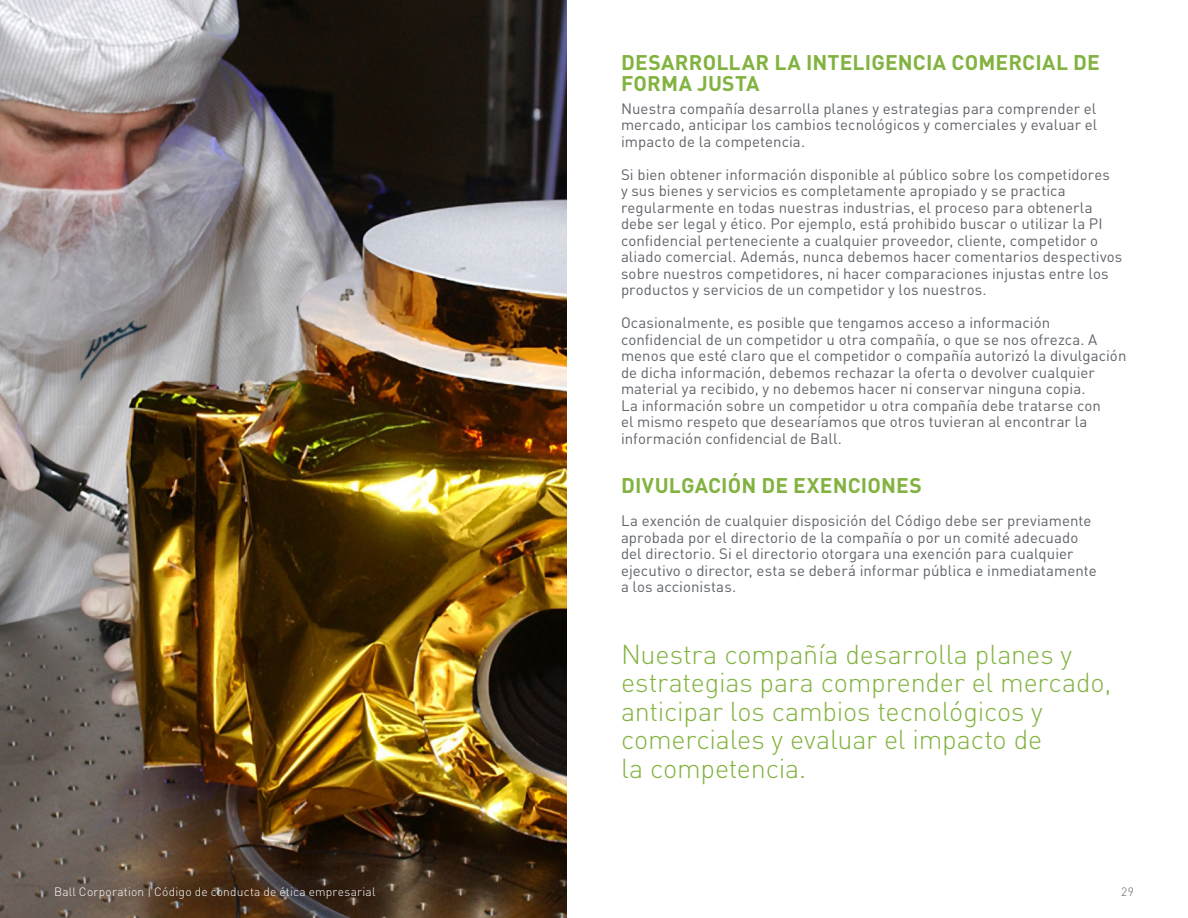
<style>
.page{position:relative;width:1188px;height:918px;background:#fff}
.page>*{position:absolute;margin:0;border:0;box-sizing:border-box;transform-origin:0 0}
.Pull_Quotes{font:300 27px/28.5px "DIN Pro";letter-spacing:-.01em;color:#82b340}
.Header_2{font:700 21px/21px "DIN Pro";letter-spacing:.005em;color:#82b340}
.Body_Copy{font:15px/16.5px "DIN Pro";letter-spacing:.005em;color:#5f6369}
.t1{font:300 12px "DIN Pro";letter-spacing:.015em;color:#fff}
.t2{font:300 12px "DIN Pro";color:#5f6369}
</style>
<div class="page">
<img style="left:0;top:0;width:567px;height:918px">
<p class="Header_2" style="left:621px;top:51px;width:480px">DESARROLLAR LA INTELIGENCIA COMERCIAL DE<br>FORMA JUSTA</p>
<p class="Body_Copy" style="left:621px;top:99px;width:478px;text-align:justify">Nuestra compañía desarrolla planes y estrategias para comprender el mercado, anticipar los cambios tecnológicos y comerciales y evaluar el impacto de la competencia.</p>
<p class="Body_Copy" style="left:621px;top:165px;width:503px">Si bien obtener información disponible al público sobre los competidores<br>y sus bienes y servicios es completamente apropiado y se practica regularmente en todas nuestras industrias, el proceso para obtenerla debe ser legal y ético. Por ejemplo, está prohibido buscar o utilizar la PI confidencial perteneciente a cualquier proveedor, cliente, competidor o aliado comercial. Además, nunca debemos hacer comentarios despectivos sobre nuestros competidores, ni hacer comparaciones injustas entre los productos y servicios de un competidor y los nuestros.</p>
<p class="Body_Copy" style="left:621px;top:314px;width:507px">Ocasionalmente, es posible que tengamos acceso a información confidencial de un competidor u otra compañía, o que se nos ofrezca. A menos que esté claro que el competidor o compañía autorizó la divulgación de dicha información, debemos rechazar la oferta o devolver cualquier material ya recibido, y no debemos hacer ni conservar ninguna copia.<br>La información sobre un competidor u otra compañía debe tratarse con<br>el mismo respeto que desearíamos que otros tuvieran al encontrar la información confidencial de Ball.</p>
<p class="Header_2" style="left:621px;top:474px;width:302px">DIVULGACIÓN DE EXENCIONES</p>
<p class="Body_Copy" style="left:621px;top:512px;width:477px">La exención de cualquier disposición del Código debe ser previamente aprobada por el directorio de la compañía o por un comité adecuado del directorio. Si el directorio otorgara una exención para cualquier ejecutivo o director, esta se deberá informar pública e inmediatamente a los accionistas.</p>
<p class="Pull_Quotes" style="left:621px;top:639px;width:492px">Nuestra compañía desarrolla planes y estrategias para comprender el mercado, anticipar los cambios tecnológicos y comerciales y evaluar el impacto de<br>la competencia.</p>
<p class="t1" style="left:54px;top:883px;width:323px">Ball Corporation | Código de conducta de ética empresarial</p>
<p class="t2" style="left:1121px;top:883px;width:14px">29</p>
</div>
